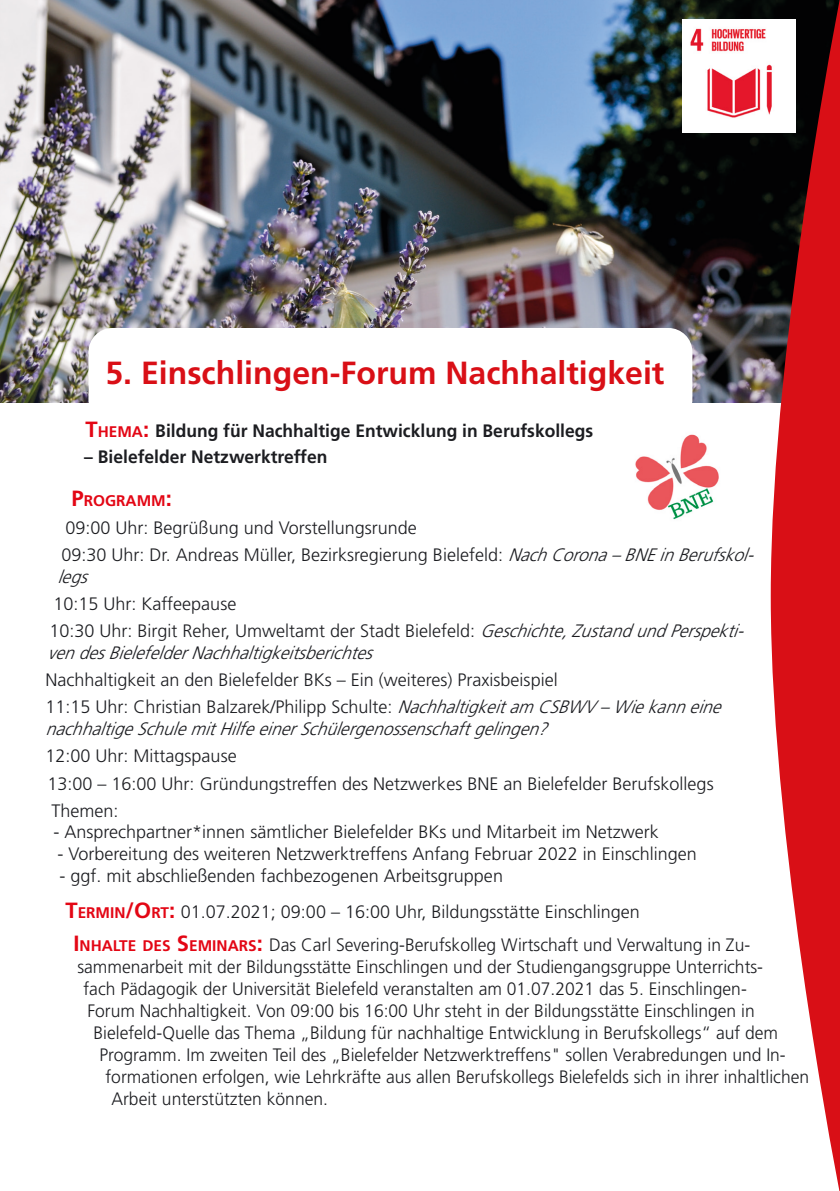
<style>
.page{position:relative;width:840px;height:1191px;background:#fff}
.page>*{position:absolute;margin:0;border:0;box-sizing:border-box;transform-origin:0 0}
.Titel_o_U{font:700 32px "Frutiger LT Std";color:#d90f16}
.bedingungen{font:300 18px "Frutiger LT Std";color:#1c1d21}
.daten{font:300 18px/21.6px "Frutiger LT Std";color:#1c1d21}
.daten-2{font:italic 300 18px/21.6px "Frutiger LT Std";color:#1c1d21}
.daten-3{font:700 18px "Frutiger LT Std";color:#1c1d21}
.daten-4{font:700 15.4px "Frutiger LT Std";color:#e30614}
.s1{font-size:22px;color:#e30614}
.s2{font-size:15.4px;color:#e30614}
.s3{font-size:22px}
.s4{font-style:italic}
.s5{font-style:normal}
.s6{font-weight:700;font-size:22px;color:#e30614}
.s7{font-weight:700;font-size:15.4px;color:#e30614}
</style>
<div class="page">
<img style="left:0;top:0;width:770px;height:403px">
<div style="left:88px;top:328px;width:604px;height:95px;background:#fff;border-radius:24px"></div>
<svg style="left:770px;top:0;width:69px;height:1189px;fill:#d90f16"></svg>
<img style="left:681px;top:19px;width:114px;height:114px">
<img style="left:635px;top:434px;width:84px;height:86px">
<p class="Titel_o_U" style="left:105px;top:354px;width:560px">5. Einschlingen-Forum Nachhaltigkeit</p>
<p class="daten-3" style="left:85px;top:420px;width:509px"><span class="s1">T</span><span class="s2">HEMA</span><span class="s1">:</span> Bildung für Nachhaltige Entwicklung in Berufskollegs</p>
<p class="daten-3" style="left:84px;top:446px;width:244px">– Bielefelder Netzwerktreffen</p>
<p class="daten-4" style="left:71px;top:492px;width:102px"><span class="s3">P</span>ROGRAMM<span class="s3">:</span></p>
<p class="daten" style="left:65px;top:517px;width:353px">09:00 Uhr: Begrüßung und Vorstellungsrunde</p>
<p class="daten" style="left:57px;top:544px;width:703px">09:30 Uhr: Dr. Andreas Müller, Bezirksregierung Bielefeld: <span class="s4">NachCorona–BNEinBerufskol&shy;legs</span></p>
<p class="daten" style="left:53px;top:593px;width:184px">10:15 Uhr: Kaffeepause</p>
<p class="daten-2" style="left:47px;top:620px;width:703px"><span class="s5">10:30 Uhr: Birgit Reher, Umweltamt der Stadt Bielefeld:</span> Geschichte,ZustandundPerspekti&shy;vendesBielefelderNachhaltigkeitsberichtes</p>
<p class="daten" style="left:45px;top:669px;width:513px">Nachhaltigkeit an den Bielefelder BKs – Ein (weiteres) Praxisbeispiel</p>
<p class="daten-2" style="left:45px;top:696px;width:683px"><span class="s5">11:15 Uhr: Christian Balzarek/Philipp Schulte:</span> Nachhaltigkeitam CSBWV–Wiekanneine nachhaltigeSchulemitHilfeeinerSchülergenossenschaftgelingen?</p>
<p class="daten" style="left:45px;top:745px;width:193px">12:00 Uhr: Mittagspause</p>
<p class="daten" style="left:47px;top:772px;width:667px">13:00 – 16:00 Uhr: Gründungstreffen des Netzwerkes BNE an Bielefelder Berufskollegs</p>
<p class="daten" style="left:51px;top:800px;width:69px">Themen:</p>
<p class="daten" style="left:53px;top:821px;width:606px">- Ansprechpartner*innen sämtlicher Bielefelder BKs und Mitarbeit im Netzwerk</p>
<p class="daten" style="left:57px;top:843px;width:640px">- Vorbereitung des weiteren Netzwerktreffens Anfang Februar 2022 in Einschlingen</p>
<p class="daten" style="left:59px;top:865px;width:445px">- ggf. mit abschließenden fachbezogenen Arbeitsgruppen</p>
<p class="daten" style="left:65px;top:901px;width:575px"><span class="s6">T</span><span class="s7">ERMIN</span><span class="s6">/O</span><span class="s7">RT</span><span class="s6">:</span> 01.07.2021; 09:00 – 16:00 Uhr, Bildungsstätte Einschlingen</p>
<p class="bedingungen" style="left:73px;top:934px;width:678px"><span class="s6">I</span> <span class="s7">NHALTE DES</span> <span class="s6">S</span><span class="s7">EMINARS</span><span class="s6">:</span> Das Carl Severing-Berufskolleg Wirtschaft und Verwaltung in Zu-</p>
<p class="bedingungen" style="left:77px;top:956px;width:686px">sammenarbeit mit der Bildungsstätte Einschlingen und der Studiengangsgruppe Unterrichts-</p>
<p class="bedingungen" style="left:83px;top:978px;width:664px">fach Pädagogik der Universität Bielefeld veranstalten am 01.07.2021 das 5. Einschlingen-</p>
<p class="bedingungen" style="left:87px;top:1000px;width:668px">Forum Nachhaltigkeit. Von 09:00 bis 16:00 Uhr steht in der Bildungsstätte Einschlingen in</p>
<p class="bedingungen" style="left:93px;top:1022px;width:685px">Bielefeld-Quelle das Thema „Bildung für nachhaltige Entwicklung in Berufskollegs“ auf dem</p>
<p class="bedingungen" style="left:99px;top:1044px;width:687px">Programm. Im zweiten Teil des „Bielefelder Netzwerktreffens" sollen Verabredungen und In-</p>
<p class="bedingungen" style="left:105px;top:1066px;width:704px">formationen erfolgen, wie Lehrkräfte aus allen Berufskollegs Bielefelds sich in ihrer inhaltlichen</p>
<p class="bedingungen" style="left:111px;top:1088px;width:218px">Arbeit unterstützten können.</p>
</div>
